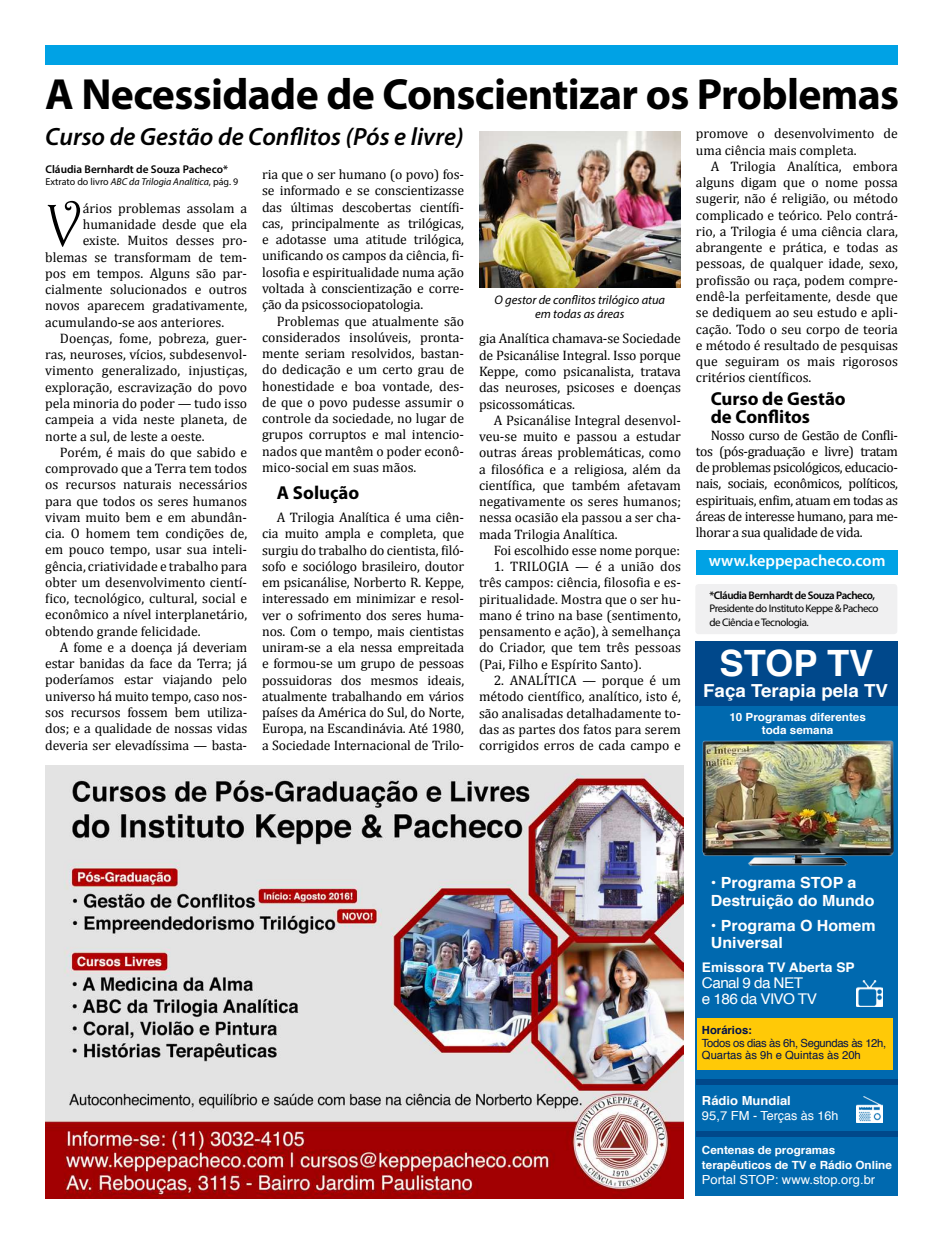
<style>
.page{position:relative;width:943px;height:1241px;background:#fff}
.page>*{position:absolute;margin:0;border:0;box-sizing:border-box;transform-origin:0 0}
.t1{font:59.12px "Harrington";color:#000}
.t2{font:700 43.75px "Myriad Pro";letter-spacing:-.015em;color:#000}
.t3{font:700 36.25px "Helvetica";color:#fff}
.t4{font:italic 600 25px "Myriad Pro";color:#000}
.t5{font:700 18.75px/18.8px "Myriad Pro";color:#000}
.t6{font:700 18px "Helvetica";color:#fff;scale:1.04 1}
.t7{font:600 16.25px "Myriad Pro";color:#fff}
.t8{font:700 15.38px/17.4px "Helvetica";color:#fff;scale:1.04 1}
.t9{font:14.75px/16.2px "Helvetica";letter-spacing:-.04em;color:#fff;scale:1.04 1}
.t10{font:13.75px/16.2px "Cambria";color:#000;text-align:justify}
.t11{font:700 13.25px "Helvetica";color:#fff;scale:1.04 1}
.t12{font:italic 12.5px/13.8px "Myriad Pro";color:#000;text-align:center}
.t13{font:12.5px "Helvetica";color:#fff;scale:1.04 1}
.t14{font:700 12.5px "Helvetica";color:#fff;scale:1.04 1}
.t15{font:700 11.25px/12.5px "Helvetica";color:#fff;text-align:center;scale:1.04 1}
.t16{font:11.25px/12.5px "Helvetica";letter-spacing:-.03em;color:#00124c}
.t17{font:600 11.25px "Myriad Pro";color:#000}
.t18{font:700 11.25px "Helvetica";color:#00124c}
.t19{font:11px/13.5px "Myriad Pro";letter-spacing:-.04em;color:#000}
.t20{font:600 11px "Myriad Pro";letter-spacing:-.04em;color:#000}
.t21{font:italic 10px "Myriad Pro";color:#000}
.s1{font-style:normal}
</style>
<div class="page">
<div style="left:45px;top:45px;width:853px;height:20px;background:#00a2e5"></div>
<div style="left:696px;top:550px;width:202px;height:24px;background:#00a2e5"></div>
<div style="left:695px;top:705px;width:203px;height:490px;background:#0069af"></div>
<div style="left:695px;top:641px;width:203px;height:64px;background:#00488b"></div>
<div style="left:696px;top:1078px;width:201px;height:6px;background:#00488b"></div>
<div style="left:696px;top:1130px;width:201px;height:6px;background:#00488b"></div>
<img style="left:856px;top:1096px;width:26px;height:25px">
<img style="left:856px;top:980px;width:26px;height:25px">
<img style="left:702px;top:740px;width:192px;height:126px">
<div style="left:697px;top:1017px;width:195px;height:51px;background:#ffc907"></div>
<img style="left:45px;top:765px;width:638px;height:433px">
<div style="left:695px;top:584px;width:202px;height:50px;background:#f0f0f1;border-radius:3px"></div>
<img style="left:479px;top:131px;width:202px;height:156px">
<h2 class="t2" style="left:45px;top:66px;width:855px">A Necessidade de Conscientizar os Problemas</h2>
<h3 class="t4" style="left:45px;top:121px;width:420px">Curso de Gestão de Conflitos (Pós e livre)</h3>
<p class="t10" style="left:696px;top:125px;width:203px">promove o desenvolvimento de uma ciência mais completa.</p>
<p class="t10" style="left:696px;top:158px;width:203px;text-indent:15px">A Trilogia Analítica, embora alguns digam que o nome possa sugerir, não é religião, ou método complicado e teórico. Pelo contrá&shy;rio, a Trilogia é uma ciência clara, abrangente e prática, e todas as pessoas, de qualquer idade, sexo, profissão ou raça, podem compre&shy;endê-la perfeitamente, desde que se dediquem ao seu estudo e apli&shy;cação. Todo o seu corpo de teoria e método é resultado de pesquisas que seguiram os mais rigorosos critérios científicos.</p>
<h3 class="t5" style="left:710px;top:388px;width:136px">Curso de Gestão de Conflitos</h3>
<p class="t10" style="left:696px;top:426px;width:203px;text-indent:15px">Nosso curso de Gestão de Confli&shy;tos (pós-graduação e livre) tratam de problemas psicológicos, educacio&shy;nais, sociais, econômicos, políticos, espirituais, enfim, atuam em todas as áreas de interesse humano, para me&shy;lhorar a sua qualidade de vida.</p>
<p class="t17" style="left:45px;top:162px;width:184px">Cláudia Bernhardt de Souza Pacheco*</p>
<p class="t10" style="left:262px;top:166px;width:203px">ria que o ser humano (o povo) fos&shy;se informado e se conscientizasse das últimas descobertas científi&shy;cas, principalmente as trilógicas, e adotasse uma atitude trilógica, unificando os campos da ciência, fi&shy;losofia e espiritualidade numa ação voltada à conscientização e corre&shy;ção da psicossociopatologia.</p>
<p class="t10" style="left:262px;top:312px;width:203px;text-indent:15px">Problemas que atualmente são considerados insolúveis, pronta&shy;mente seriam resolvidos, bastan&shy;do dedicação e um certo grau de honestidade e boa vontade, des&shy;de que o povo pudesse assumir o controle da sociedade, no lugar de grupos corruptos e mal intencio&shy;nados que mantêm o poder econô&shy;mico-social em suas mãos.</p>
<h3 class="t5" style="left:277px;top:482px;width:84px">A Solução</h3>
<p class="t10" style="left:262px;top:509px;width:203px;text-indent:15px">A Trilogia Analítica é uma ciên&shy;cia muito ampla e completa, que surgiu do trabalho do cientista, filó&shy;sofo e sociólogo brasileiro, doutor em psicanálise, Norberto R. Keppe, interessado em minimizar e resol&shy;ver o sofrimento dos seres huma&shy;nos. Com o tempo, mais cientistas uniram-se a ela nessa empreitada e formou-se um grupo de pessoas possuidoras dos mesmos ideais, atualmente trabalhando em vários países da América do Sul, do Norte, Europa, na Escandinávia. Até 1980, a Sociedade Internacional de Trilo-</p>
<p class="t21" style="left:45px;top:176px;width:194px"><span class="s1">Extrato do livro</span> ABC da Trilogia Analítica<span class="s1">, pág. 9</span></p>
<h1 class="t1" style="left:45px;top:189px;width:39px">V</h1>
<p class="t10" style="left:83px;top:200px;width:166px">ários problemas assolam a</p>
<p class="t10" style="left:83px;top:216px;width:166px">humanidade desde que ela</p>
<p class="t10" style="left:83px;top:232px;width:166px">existe. Muitos desses pro-</p>
<p class="t10" style="left:45px;top:249px;width:203px">blemas se transformam de tem-</p>
<p class="t10" style="left:45px;top:265px;width:203px">pos em tempos. Alguns são par-</p>
<p class="t10" style="left:45px;top:281px;width:203px">cialmente solucionados e outros</p>
<p class="t10" style="left:45px;top:297px;width:203px">novos aparecem gradativamente,</p>
<p class="t10" style="left:45px;top:314px;width:180px">acumulando-se aos anteriores.</p>
<p class="t10" style="left:60px;top:330px;width:189px">Doenças, fome, pobreza, guer-</p>
<p class="t10" style="left:45px;top:346px;width:203px">ras, neuroses, vícios, subdesenvol-</p>
<p class="t10" style="left:45px;top:362px;width:203px">vimento generalizado, injustiças,</p>
<p class="t10" style="left:45px;top:379px;width:203px">exploração, escravização do povo</p>
<p class="t10" style="left:45px;top:395px;width:203px">pela minoria do poder — tudo isso</p>
<p class="t10" style="left:45px;top:411px;width:203px">campeia a vida neste planeta, de</p>
<p class="t10" style="left:45px;top:427px;width:161px">norte a sul, de leste a oeste.</p>
<p class="t10" style="left:60px;top:444px;width:189px">Porém, é mais do que sabido e</p>
<p class="t10" style="left:45px;top:460px;width:203px">comprovado que a Terra tem todos</p>
<p class="t10" style="left:45px;top:476px;width:203px">os recursos naturais necessários</p>
<p class="t10" style="left:45px;top:492px;width:203px">para que todos os seres humanos</p>
<p class="t10" style="left:45px;top:509px;width:203px">vivam muito bem e em abundân-</p>
<p class="t10" style="left:45px;top:525px;width:203px">cia. O homem tem condições de,</p>
<p class="t10" style="left:45px;top:541px;width:203px">em pouco tempo, usar sua inteli-</p>
<p class="t10" style="left:45px;top:557px;width:203px">gência, criatividade e trabalho para</p>
<p class="t10" style="left:45px;top:574px;width:203px">obter um desenvolvimento cientí-</p>
<p class="t10" style="left:45px;top:590px;width:203px">fico, tecnológico, cultural, social e</p>
<p class="t10" style="left:45px;top:606px;width:203px">econômico a nível interplanetário,</p>
<p class="t10" style="left:45px;top:622px;width:157px">obtendo grande felicidade.</p>
<p class="t10" style="left:60px;top:639px;width:189px">A fome e a doença já deveriam</p>
<p class="t10" style="left:45px;top:655px;width:203px">estar banidas da face da Terra; já</p>
<p class="t10" style="left:45px;top:671px;width:203px">poderíamos estar viajando pelo</p>
<p class="t10" style="left:45px;top:687px;width:203px">universo há muito tempo, caso nos-</p>
<p class="t10" style="left:45px;top:704px;width:203px">sos recursos fossem bem utiliza-</p>
<p class="t10" style="left:45px;top:720px;width:203px">dos; e a qualidade de nossas vidas</p>
<p class="t10" style="left:45px;top:736px;width:203px">deveria ser elevadíssima — basta-</p>
<p class="t12" style="left:494px;top:293px;width:172px">O gestor de conflitos trilógico atua em todas as áreas</p>
<p class="t10" style="left:479px;top:330px;width:203px">gia Analítica chamava-se Sociedade de Psicanálise Integral. Isso porque Keppe, como psicanalista, tratava das neuroses, psicoses e doenças psicossomáticas.</p>
<p class="t10" style="left:479px;top:412px;width:203px;text-indent:15px">A Psicanálise Integral desenvol&shy;veu-se muito e passou a estudar outras áreas problemáticas, como a filosófica e a religiosa, além da científica, que também afetavam negativamente os seres humanos; nessa ocasião ela passou a ser cha&shy;mada Trilogia Analítica.</p>
<p class="t10" style="left:493px;top:542px;width:188px">Foi escolhido esse nome porque:</p>
<p class="t10" style="left:479px;top:558px;width:203px;text-indent:15px">1. TRILOGIA — é a união dos três campos: ciência, filosofia e es&shy;piritualidade. Mostra que o ser hu&shy;mano é trino na base (sentimento, pensamento e ação), à semelhança do Criador, que tem três pessoas (Pai, Filho e Espírito Santo).</p>
<p class="t10" style="left:479px;top:672px;width:203px;text-indent:15px">2. ANALÍTICA — porque é um método científico, analítico, isto é, são analisadas detalhadamente to&shy;das as partes dos fatos para serem corrigidos erros de cada campo e</p>
<p class="t7" style="left:709px;top:550px;width:178px">www.keppepacheco.com</p>
<p class="t20" style="left:709px;top:588px;width:167px">*Cláudia Bernhardt de Souza Pacheco,</p>
<p class="t19" style="left:709px;top:601px;width:171px">Presidente do Instituto Keppe &amp; Pacheco de Ciência e Tecnologia.</p>
<h3 class="t3" style="left:719px;top:634px;width:155px">STOP TV</h3>
<h3 class="t6" style="left:703px;top:676px;width:179px">Faça Terapia pela TV</h3>
<p class="t15" style="left:729px;top:711px;width:133px">10 Programas diferentes toda semana</p>
<p class="t8" style="left:711px;top:874px;width:159px">• Programa STOP a<br>Destruição do Mundo</p>
<p class="t8" style="left:711px;top:916px;width:160px">• Programa O Homem<br>Universal</p>
<p class="t11" style="left:702px;top:956px;width:148px">Emissora TV Aberta SP</p>
<p class="t9" style="left:702px;top:975px;width:112px">Canal 9 da NET<br>e 186 da VIVO TV</p>
<p class="t18" style="left:702px;top:1021px;width:52px">Horários:</p>
<p class="t16" style="left:702px;top:1036px;width:186px">Todos os dias às 6h, Segundas às 12h,<br>Quartas às 9h e Quintas às 20h</p>
<p class="t14" style="left:702px;top:1089px;width:87px">Rádio Mundial</p>
<p class="t13" style="left:702px;top:1105px;width:133px">95,7 FM - Terças às 16h</p>
<p class="t15" style="left:702px;top:1142px;width:184px;line-height:15px;text-align:left">Centenas de programas terapêuticos de TV e Rádio Online</p>
<p class="t13" style="left:702px;top:1169px;width:168px">Portal STOP: www.stop.org.br</p>
</div>
